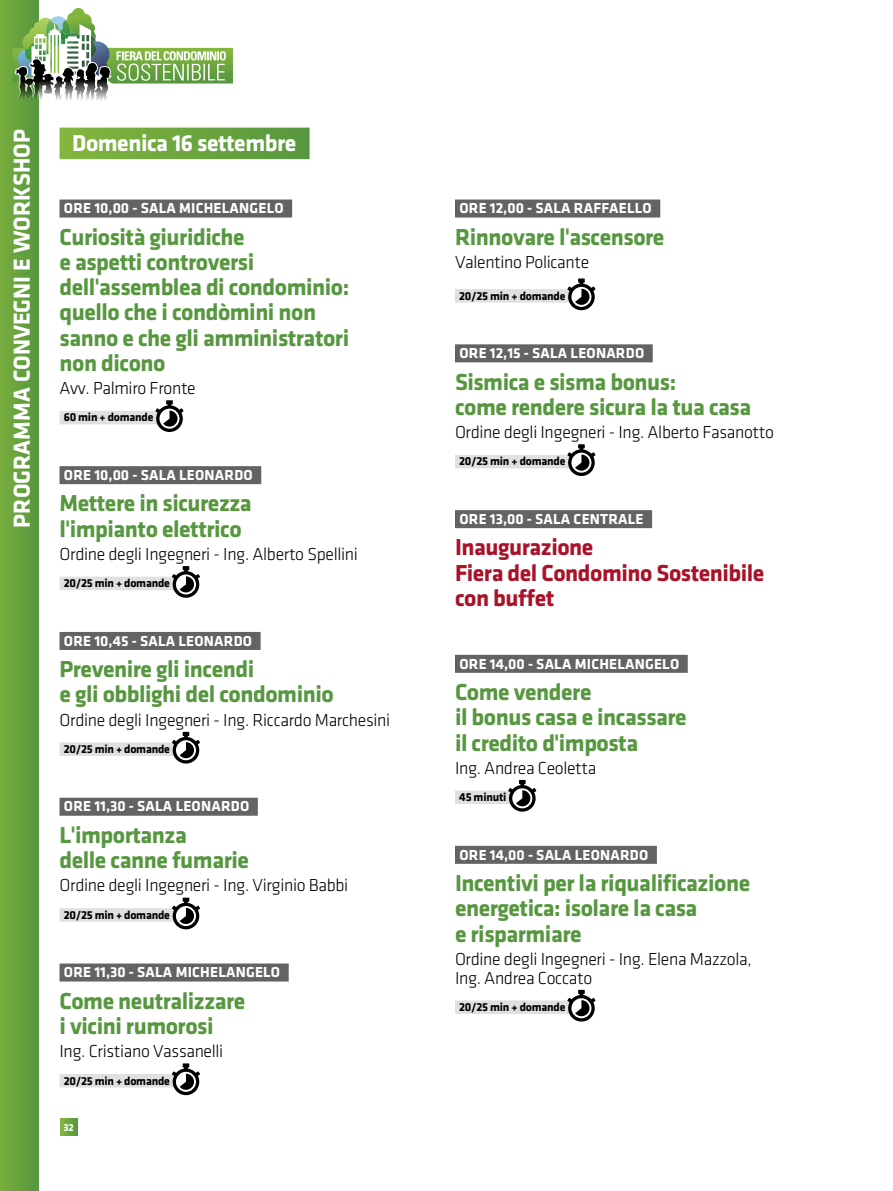
<style>
.page{position:relative;width:893px;height:1191px;background:#fff}
.page>*{position:absolute;margin:0;border:0;box-sizing:border-box;transform-origin:0 0}
.t1{font:700 24px/25.2px "Klavika";letter-spacing:-.02em;color:#56973f}
.t2{font:700 24px/25.2px "Klavika";letter-spacing:-.02em;color:#a9132a}
.t3{font:700 24px "Klavika";color:#fff}
.t4{font:700 24px "Klavika";letter-spacing:-.02em;color:#fff}
.t5{font:18px/18.9px "Klavika Light OSF";letter-spacing:-.02em;color:#000}
.t6{font:700 15px "Klavika";letter-spacing:.015em;color:#fff}
.t7{font:700 12px "Klavika";letter-spacing:-.02em;color:#000}
.t8{font:700 10.5px "Klavika";color:#fff}
</style>
<div class="page">
<svg style="left:60px;top:1118px;width:17px;height:17px"></svg>
<div style="left:0;top:0;width:38px;height:1191px;background:linear-gradient(to right,#77ae3e,#58983f)"></div>
<svg style="left:13px;top:8px;width:220px;height:99px"></svg>
<div style="left:60px;top:128px;width:250px;height:31px;background:linear-gradient(to right,#83b63d,#56963f)"></div>
<div style="left:60px;top:199px;width:232px;height:18px;background:#636363"></div>
<div style="left:60px;top:411px;width:98px;height:13px;background:#e0e0e0"></div>
<div style="left:60px;top:466px;width:201px;height:18px;background:#636363"></div>
<div style="left:60px;top:576px;width:115px;height:14px;background:#e0e0e0"></div>
<div style="left:60px;top:632px;width:201px;height:18px;background:#636363"></div>
<div style="left:60px;top:742px;width:115px;height:14px;background:#e0e0e0"></div>
<div style="left:60px;top:797px;width:198px;height:18px;background:#636363"></div>
<div style="left:60px;top:908px;width:115px;height:13px;background:#e0e0e0"></div>
<div style="left:60px;top:963px;width:229px;height:18px;background:#636363"></div>
<div style="left:60px;top:1074px;width:115px;height:13px;background:#e0e0e0"></div>
<svg style="left:155px;top:400px;width:29px;height:32px"></svg>
<svg style="left:172px;top:566px;width:28px;height:32px"></svg>
<svg style="left:172px;top:732px;width:28px;height:31px"></svg>
<svg style="left:172px;top:897px;width:28px;height:32px"></svg>
<svg style="left:172px;top:1063px;width:28px;height:32px"></svg>
<div style="left:455px;top:199px;width:205px;height:18px;background:#636363"></div>
<div style="left:455px;top:289px;width:115px;height:13px;background:#e0e0e0"></div>
<div style="left:455px;top:344px;width:198px;height:18px;background:#636363"></div>
<div style="left:455px;top:455px;width:115px;height:13px;background:#e0e0e0"></div>
<div style="left:455px;top:510px;width:197px;height:18px;background:#636363"></div>
<div style="left:455px;top:655px;width:233px;height:18px;background:#636363"></div>
<div style="left:455px;top:790px;width:56px;height:14px;background:#e0e0e0"></div>
<div style="left:455px;top:846px;width:202px;height:18px;background:#636363"></div>
<div style="left:455px;top:1000px;width:115px;height:14px;background:#e0e0e0"></div>
<svg style="left:567px;top:278px;width:28px;height:32px"></svg>
<svg style="left:567px;top:444px;width:28px;height:32px"></svg>
<svg style="left:508px;top:780px;width:28px;height:31px"></svg>
<svg style="left:567px;top:989px;width:28px;height:32px"></svg>
<p class="t3" style="left:9px;top:527px;width:400px;rotate:-90deg">PROGRAMMA CONVEGNI E WORKSHOP</p>
<p class="t4" style="left:72px;top:129px;width:226px">Domenica 16 settembre</p>
<p class="t6" style="left:64px;top:200px;width:221px">ORE 10,00 - SALA MICHELANGELO</p>
<p class="t1" style="left:60px;top:224px;width:291px">Curiosità giuridiche<br>e aspetti controversi dell'assemblea di condominio: quello che i condòmini non sanno e che gli amministratori non dicono</p>
<p class="t5" style="left:60px;top:379px;width:138px">Avv. Palmiro Fronte</p>
<p class="t7" style="left:64px;top:411px;width:91px">60 min + domande</p>
<p class="t6" style="left:64px;top:467px;width:190px">ORE 10,00 - SALA LEONARDO</p>
<p class="t1" style="left:60px;top:491px;width:194px">Mettere in sicurezza l'impianto elettrico</p>
<p class="t5" style="left:60px;top:544px;width:300px">Ordine degli Ingegneri - Ing. Alberto Spellini</p>
<p class="t7" style="left:64px;top:576px;width:108px">20/25 min + domande</p>
<p class="t6" style="left:64px;top:632px;width:190px">ORE 10,45 - SALA LEONARDO</p>
<p class="t1" style="left:60px;top:656px;width:276px">Prevenire gli incendi<br>e gli obblighi del condominio</p>
<p class="t5" style="left:60px;top:710px;width:332px">Ordine degli Ingegneri - Ing. Riccardo Marchesini</p>
<p class="t7" style="left:64px;top:742px;width:108px">20/25 min + domande</p>
<p class="t6" style="left:64px;top:798px;width:187px">ORE 11,30 - SALA LEONARDO</p>
<p class="t1" style="left:60px;top:822px;width:191px">L'importanza<br>delle canne fumarie</p>
<p class="t5" style="left:60px;top:876px;width:290px">Ordine degli Ingegneri - Ing. Virginio Babbi</p>
<p class="t7" style="left:64px;top:908px;width:108px">20/25 min + domande</p>
<p class="t6" style="left:64px;top:964px;width:218px">ORE 11,30 - SALA MICHELANGELO</p>
<p class="t1" style="left:60px;top:988px;width:187px">Come neutralizzare i vicini rumorosi</p>
<p class="t5" style="left:60px;top:1042px;width:165px">Ing. Cristiano Vassanelli</p>
<p class="t7" style="left:64px;top:1074px;width:108px">20/25 min + domande</p>
<p class="t8" style="left:63px;top:1121px;width:12px">32</p>
<p class="t6" style="left:459px;top:200px;width:194px">ORE 12,00 - SALA RAFFAELLO</p>
<p class="t1" style="left:455px;top:224px;width:211px">Rinnovare l'ascensore</p>
<p class="t5" style="left:455px;top:253px;width:136px">Valentino Policante</p>
<p class="t7" style="left:459px;top:289px;width:108px">20/25 min + domande</p>
<p class="t6" style="left:459px;top:345px;width:186px">ORE 12,15 - SALA LEONARDO</p>
<p class="t1" style="left:455px;top:369px;width:298px">Sismica e sisma bonus:<br>come rendere sicura la tua casa</p>
<p class="t5" style="left:455px;top:423px;width:320px">Ordine degli Ingegneri - Ing. Alberto Fasanotto</p>
<p class="t7" style="left:459px;top:455px;width:108px">20/25 min + domande</p>
<p class="t6" style="left:459px;top:510px;width:186px">ORE 13,00 - SALA CENTRALE</p>
<p class="t2" style="left:455px;top:535px;width:311px">Inaugurazione<br>Fiera del Condomino Sostenibile con buffet</p>
<p class="t6" style="left:459px;top:655px;width:221px">ORE 14,00 - SALA MICHELANGELO</p>
<p class="t1" style="left:455px;top:679px;width:233px">Come vendere<br>il bonus casa e incassare il credito d'imposta</p>
<p class="t5" style="left:455px;top:758px;width:143px">Ing. Andrea Ceoletta</p>
<p class="t7" style="left:459px;top:790px;width:49px">45 minuti</p>
<p class="t6" style="left:459px;top:846px;width:191px">ORE 14,00 - SALA LEONARDO</p>
<p class="t1" style="left:455px;top:870px;width:297px">Incentivi per la riqualificazione energetica: isolare la casa<br>e risparmiare</p>
<p class="t5" style="left:455px;top:949px;width:298px">Ordine degli Ingegneri - Ing. Elena Mazzola,<br>Ing. Andrea Coccato</p>
<p class="t7" style="left:459px;top:1000px;width:108px">20/25 min + domande</p>
</div>
